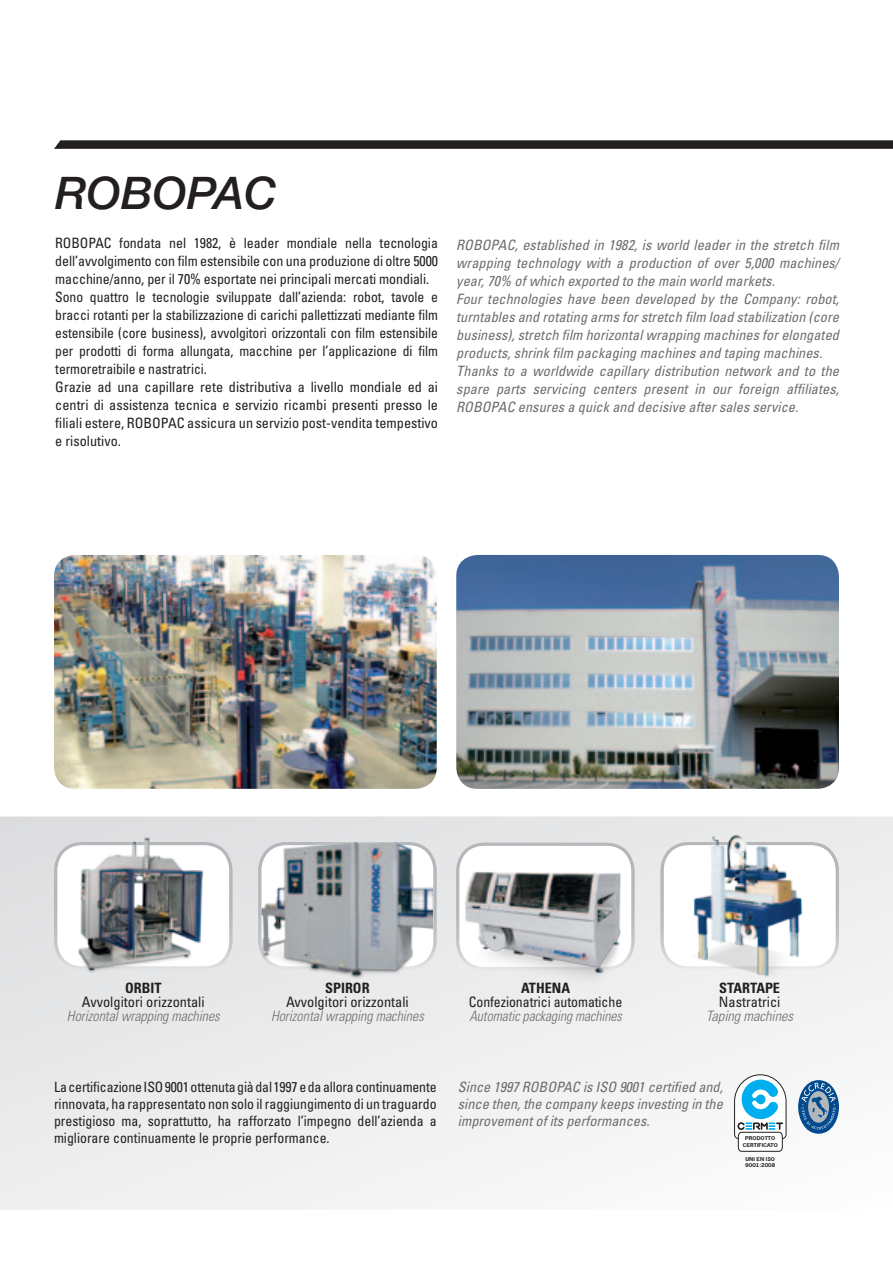
<style>
.page{position:relative;width:893px;height:1263px;background:#fff}
.page>*{position:absolute;margin:0;border:0;box-sizing:border-box;transform-origin:0 0}
.Normale{font:italic 500 45px "Helvetica Neue";color:#231f20}
.Normale-2{font:italic 300 condensed 14.4px "Univers";color:#6c6d70}
.Normale-3{font:condensed 14.4px "Univers";color:#231f20}
.Normale-4{font:condensed 14.4px "Univers";color:#231f20;scale:.96 1}
.Normale-5{font:italic 300 condensed 14.4px "Univers";color:#6c6d70;scale:.95 1}
.Normale-6{font:italic condensed 14.25px/18px "Univers";letter-spacing:.005em;color:#6c6d70;text-align:justify}
.Normale-7{font:condensed 14.25px/18px "Univers";color:#231f20;text-align:justify}
.Normale-8{font:condensed 14.25px/18px "Univers";color:#231f20;text-align:justify;scale:.96 1}
.Normale-9{font:700 condensed 14.25px "Univers";color:#231f20}
.t1{font:700 4.95px/6.8px "News Gothic";color:#231f20;scale:1.15 1}
</style>
<div class="page">
<img style="left:456px;top:555px;width:383px;height:234px">
<img style="left:54px;top:555px;width:383px;height:234px">
<svg style="left:0;top:816px;width:893px;height:394px;fill:#efeff0"></svg>
<svg style="left:54px;top:140px;width:839px;height:9px;background:#2f2b2c"></svg>
<svg style="left:54px;top:842px;width:179px;height:127px"></svg>
<svg style="left:456px;top:842px;width:179px;height:128px"></svg>
<svg style="left:258px;top:842px;width:179px;height:127px"></svg>
<svg style="left:660px;top:842px;width:179px;height:127px"></svg>
<img style="left:75px;top:833px;width:136px;height:203px">
<img style="left:459px;top:866px;width:165px;height:137px">
<img style="left:693px;top:831px;width:111px;height:201px">
<img style="left:261px;top:836px;width:172px;height:191px">
<svg style="left:798px;top:1080px;width:41px;height:54px"></svg>
<svg style="left:801px;top:1083px;width:35px;height:46px;background:#5380a9"></svg>
<svg style="left:734px;top:1074px;width:52px;height:78px"></svg>
<p class="Normale" style="left:55px;top:166px;width:223px">ROBOPAC</p>
<p class="Normale-7" style="left:55px;top:234px;width:384px">ROBOPAC fondata nel 1982, è leader mondiale nella tecnologia dell’avvolgimento con film estensibile con una produzione di oltre 5000 macchine/anno, per il 70% esportate nei principali mercati mondiali.</p>
<p class="Normale-8" style="left:55px;top:288px;width:400px">Sono quattro le tecnologie sviluppate dall’azienda: robot, tavole e bracci rotanti per la stabilizzazione di carichi pallettizzati mediante film estensibile (core business), avvolgitori orizzontali con film estensibile per prodotti di forma allungata, macchine per l’applicazione di film termoretraibile e nastratrici.</p>
<p class="Normale-7" style="left:55px;top:378px;width:384px">Grazie ad una capillare rete distributiva a livello mondiale ed ai centri di assistenza tecnica e servizio ricambi presenti presso le filiali estere, ROBOPAC assicura un servizio post-vendita tempestivo e risolutivo.</p>
<p class="Normale-6" style="left:456px;top:235px;width:384px">ROBOPAC, established in 1982, is world leader in the stretch film wrapping technology with a production of over 5,000 machines/ year, 70% of which exported to the main world markets.</p>
<p class="Normale-6" style="left:456px;top:289px;width:384px">Four technologies have been developed by the Company: robot, turntables and rotating arms for stretch film load stabilization (core business), stretch film horizontal wrapping machines for elongated products, shrink film packaging machines and taping machines.</p>
<p class="Normale-6" style="left:456px;top:361px;width:384px">Thanks to a worldwide capillary distribution network and to the spare parts servicing centers present in our foreign affiliates, ROBOPAC ensures a quick and decisive after sales service.</p>
<p class="Normale-9" style="left:125px;top:979px;width:38px">ORBIT</p>
<p class="Normale-3" style="left:82px;top:993px;width:124px">Avvolgitori orizzontali</p>
<p class="Normale-2" style="left:67px;top:1007px;width:154px">Horizontal wrapping machines</p>
<p class="Normale-9" style="left:325px;top:979px;width:46px">SPIROR</p>
<p class="Normale-3" style="left:286px;top:993px;width:124px">Avvolgitori orizzontali</p>
<p class="Normale-2" style="left:271px;top:1007px;width:154px">Horizontal wrapping machines</p>
<p class="Normale-9" style="left:521px;top:979px;width:51px">ATHENA</p>
<p class="Normale-4" style="left:469px;top:993px;width:161px">Confezionatrici automatiche</p>
<p class="Normale-5" style="left:469px;top:1007px;width:162px">Automatic packaging machines</p>
<p class="Normale-9" style="left:719px;top:979px;width:62px">STARTAPE</p>
<p class="Normale-3" style="left:719px;top:993px;width:63px">Nastratrici</p>
<p class="Normale-2" style="left:706px;top:1007px;width:88px">Taping machines</p>
<p class="Normale-7" style="left:54px;top:1077px;width:384px;line-height:17.2px">La certificazione ISO 9001 ottenuta già dal 1997 e da allora continuamente rinnovata, ha rappresentato non solo il raggiungimento di un traguardo prestigioso ma, soprattutto, ha rafforzato l’impegno dell’azienda a migliorare continuamente le proprie performance.</p>
<p class="Normale-6" style="left:458px;top:1077px;width:266px;line-height:17.2px">Since 1997 ROBOPAC is ISO 9001 certified and, since then, the company keeps investing in the improvement of its performances.</p>
<p class="t1" style="left:745px;top:1135px;width:28px">PRODOTTO</p>
<p class="t1" style="left:743px;top:1142px;width:32px">CERTIFICATO</p>
<p class="t1" style="left:745px;top:1155px;width:28px">UNI EN ISO<br>9001:2008</p>
</div>
